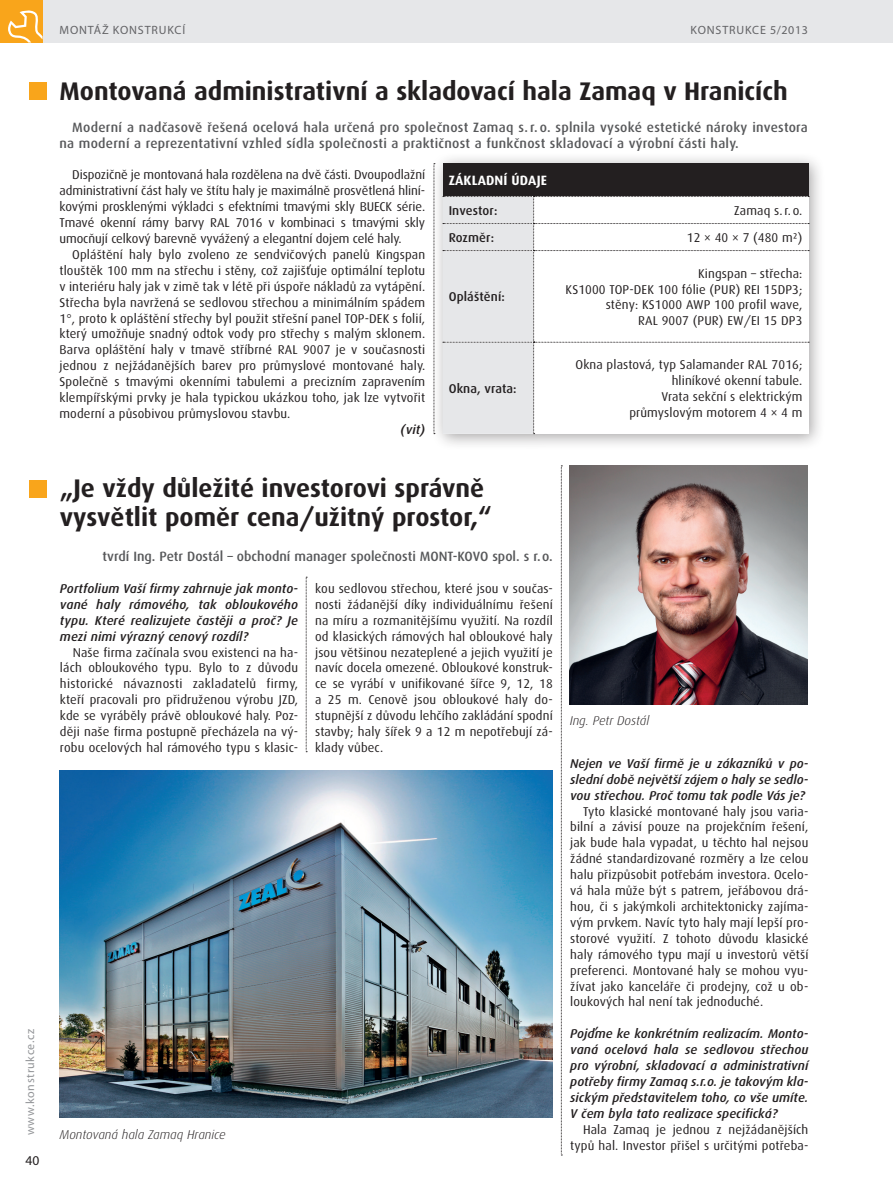
<style>
.page{position:relative;width:893px;height:1191px;background:#fff}
.page>*{position:absolute;margin:0;border:0;box-sizing:border-box;transform-origin:0 0}
.t1{font:700 25.5px/28.5px "Max";color:#231f20}
.t2{font:500 13.5px/15.9px "Max";letter-spacing:.02em;color:#57585a}
.t3{font:500 13.5px "Max";color:#57585a}
.t4{font:700 13.5px "Max";letter-spacing:.01em;color:#fff}
.t5{font:13.5px "Myriad Pro";color:#231f20}
.t6{font:12.75px/15.9px "Max";letter-spacing:.01em;color:#231f20;text-align:justify}
.t7{font:italic 500 12.75px/15.9px "Max";letter-spacing:.005em;color:#231f20;text-align:justify}
.t8{font:italic 300 12.75px "Max";color:#231f20}
.t9{font:500 12.75px "Max";letter-spacing:.01em;color:#231f20}
.t10{font:12px "Myriad Pro";letter-spacing:.07em;color:#636366}
.t11{font:12px "Myriad Pro";letter-spacing:.05em;color:#939598}
</style>
<div class="page">
<svg style="left:561px;top:465px;width:1px;height:690px"></svg>
<svg style="left:306px;top:577px;width:1px;height:175px"></svg>
<img style="left:570px;top:465px;width:238px;height:239px">
<img style="left:60px;top:770px;width:493px;height:347px">
<div style="left:30px;top:83px;width:17px;height:17px;background:#f9a51b"></div>
<div style="left:30px;top:480px;width:17px;height:17px;background:#f9a51b"></div>
<div style="left:431px;top:152px;width:394px;height:299px;background:#231f20;opacity:.4"></div>
<div style="left:443px;top:163px;width:365px;height:33px;background:#231f20"></div>
<svg style="left:443px;top:196px;width:366px;height:238px"></svg>
<div style="left:0;top:0;width:893px;height:43px;background:#e6e7e9"></div>
<div style="left:0;top:0;width:43px;height:43px;background:#f9a51b"></div>
<svg style="left:8px;top:10px;width:35px;height:33px"></svg>
<p class="t11" style="left:23px;top:1135px;width:108px;rotate:-90deg">WWW.KONSTRUKCE.CZ</p>
<p class="t5" style="left:26px;top:1152px;width:15px">40</p>
<p class="t10" style="left:60px;top:23px;width:127px">MONTÁŽ KONSTRUKCÍ</p>
<p class="t10" style="left:691px;top:23px;width:119px">KONSTRUKCE 5/2013</p>
<h1 class="t1" style="left:60px;top:76px;width:730px">Montovaná administrativní a skladovací hala Zamaq v Hranicích</h1>
<p class="t2" style="left:60px;top:119px;width:750px;text-indent:13px">Moderní a nadčasově řešená ocelová hala určená pro společnost Zamaq s.r. o. splnila vysoké estetické nároky investora na moderní a reprezentativní vzhled sídla společnosti a praktičnost a funkčnost skladovací a výrobní části haly.</p>
<p class="t6" style="left:60px;top:167px;width:367px;text-indent:13px">Dispozičně je montovaná hala rozdělena na dvě části. Dvoupodlažní administrativní část haly ve štítu haly je maximálně prosvětlená hliní&shy;kovými prosklenými výkladci s efektními tmavými skly BUECK série.<br>Tmavé okenní rámy barvy RAL 7016 v kombinaci s tmavými skly umocňují celkový barevně vyvážený a elegantní dojem celé haly.</p>
<p class="t6" style="left:60px;top:246px;width:367px;text-indent:13px">Opláštění haly bylo zvoleno ze sendvičových panelů Kingspan tlouštěk 100 mm na střechu i stěny, což zajišťuje optimální teplotu v interiéru haly jak v zimě tak v létě při úspoře nákladů za vytápění.<br>Střecha byla navržená se sedlovou střechou a minimálním spádem 1°, proto k opláštění střechy byl použit střešní panel TOP-DEK s folií, který umožňuje snadný odtok vody pro střechy s malým sklonem.<br>Barva opláštění haly v tmavě stříbrné RAL 9007 je v současnosti jednou z nejžádanějších barev pro průmyslové montované haly.<br>Společně s tmavými okenními tabulemi a precizním zapravením klempířskými prvky je hala typickou ukázkou toho, jak lze vytvořit moderní a působivou průmyslovou stavbu.</p>
<p class="t7" style="left:401px;top:421px;width:26px">(vit)</p>
<p class="t4" style="left:449px;top:172px;width:100px">základní údaje</p>
<p class="t9" style="left:449px;top:203px;width:50px">Investor:</p>
<p class="t6" style="left:734px;top:202px;width:70px">Zamaq s.r. o.</p>
<p class="t9" style="left:449px;top:230px;width:47px">Rozměr:</p>
<p class="t6" style="left:687px;top:229px;width:117px">12 × 40 × 7 (480 m²)</p>
<p class="t6" style="left:566px;top:265px;width:238px;text-align:right">Kingspan – střecha:<br>KS1000 TOP-DEK 100 fólie (PUR) REI 15DP3; stěny: KS1000 AWP 100 profil wave,<br>RAL 9007 (PUR) EW/EI 15 DP3</p>
<p class="t9" style="left:449px;top:289px;width:58px">Opláštění:</p>
<p class="t6" style="left:575px;top:357px;width:228px;text-align:right">Okna plastová, typ Salamander RAL 7016; hliníkové okenní tabule.<br>Vrata sekční s elektrickým<br>průmyslovým motorem 4 × 4 m</p>
<p class="t9" style="left:449px;top:381px;width:69px">Okna, vrata:</p>
<h1 class="t1" style="left:60px;top:474px;width:433px">„Je vždy důležité investorovi správně vysvětlit poměr cena/užitný prostor,“</h1>
<p class="t3" style="left:103px;top:548px;width:452px">tvrdí Ing. Petr Dostál – obchodní manager společnosti MONT-KOVO spol. s r.o.</p>
<p class="t7" style="left:60px;top:580px;width:240px">Portfolium Vaší firmy zahrnuje jak monto&shy;vané haly rámového, tak obloukového typu. Které realizujete častěji a proč? Je mezi nimi výrazný cenový rozdíl?</p>
<p class="t6" style="left:60px;top:644px;width:240px;text-indent:13px">Naše firma začínala svou existenci na ha&shy;lách obloukového typu. Bylo to z důvodu historické návaznosti zakladatelů firmy, kteří pracovali pro přidruženou výrobu JZD, kde se vyráběly právě obloukové haly. Poz&shy;ději naše firma postupně přecházela na vý&shy;robu ocelových hal rámového typu s klasic-</p>
<p class="t6" style="left:315px;top:580px;width:239px">kou sedlovou střechou, které jsou v součas&shy;nosti žádanější díky individuálnímu řešení na míru a rozmanitějšímu využití. Na rozdíl od klasických rámových hal obloukové haly jsou většinou nezateplené a jejich využití je navíc docela omezené. Obloukové konstruk&shy;ce se vyrábí v unifikované šířce 9, 12, 18 a 25 m. Cenově jsou obloukové haly do&shy;stupnější z důvodu lehčího zakládání spodní stavby; haly šířek 9 a 12 m nepotřebují zá&shy;klady vůbec.</p>
<p class="t8" style="left:60px;top:1126px;width:168px">Montovaná hala Zamaq Hranice</p>
<p class="t8" style="left:570px;top:713px;width:81px">Ing. Petr Dostál</p>
<p class="t7" style="left:570px;top:755px;width:240px">Nejen ve Vaší firmě je u zákazníků v po&shy;slední době největší zájem o haly se sedlo&shy;vou střechou. Proč tomu tak podle Vás je?</p>
<p class="t6" style="left:570px;top:803px;width:240px;text-indent:13px">Tyto klasické montované haly jsou varia&shy;bilní a závisí pouze na projekčním řešení, jak bude hala vypadat, u těchto hal nejsou žádné standardizované rozměry a lze celou halu přizpůsobit potřebám investora. Ocelo&shy;vá hala může být s patrem, jeřábovou drá&shy;hou, či s jakýmkoli architektonicky zajíma&shy;vým prvkem. Navíc tyto haly mají lepší pro&shy;storové využití. Z tohoto důvodu klasické haly rámového typu mají u investorů větší preferenci. Montované haly se mohou vyu&shy;žívat jako kanceláře či prodejny, což u ob&shy;loukových hal není tak jednoduché.</p>
<p class="t7" style="left:570px;top:1025px;width:240px">Pojďme ke konkrétním realizacím. Monto&shy;vaná ocelová hala se sedlovou střechou pro výrobní, skladovací a administrativní potřeby firmy Zamaq s.r.o. je takovým kla&shy;sickým představitelem toho, co vše umíte.<br>V čem byla tato realizace specifická?</p>
<p class="t6" style="left:570px;top:1121px;width:240px;text-align:right">Hala Zamaq je jednou z nejžádanějších typů hal. Investor přišel s určitými potřeba-</p>
</div>
